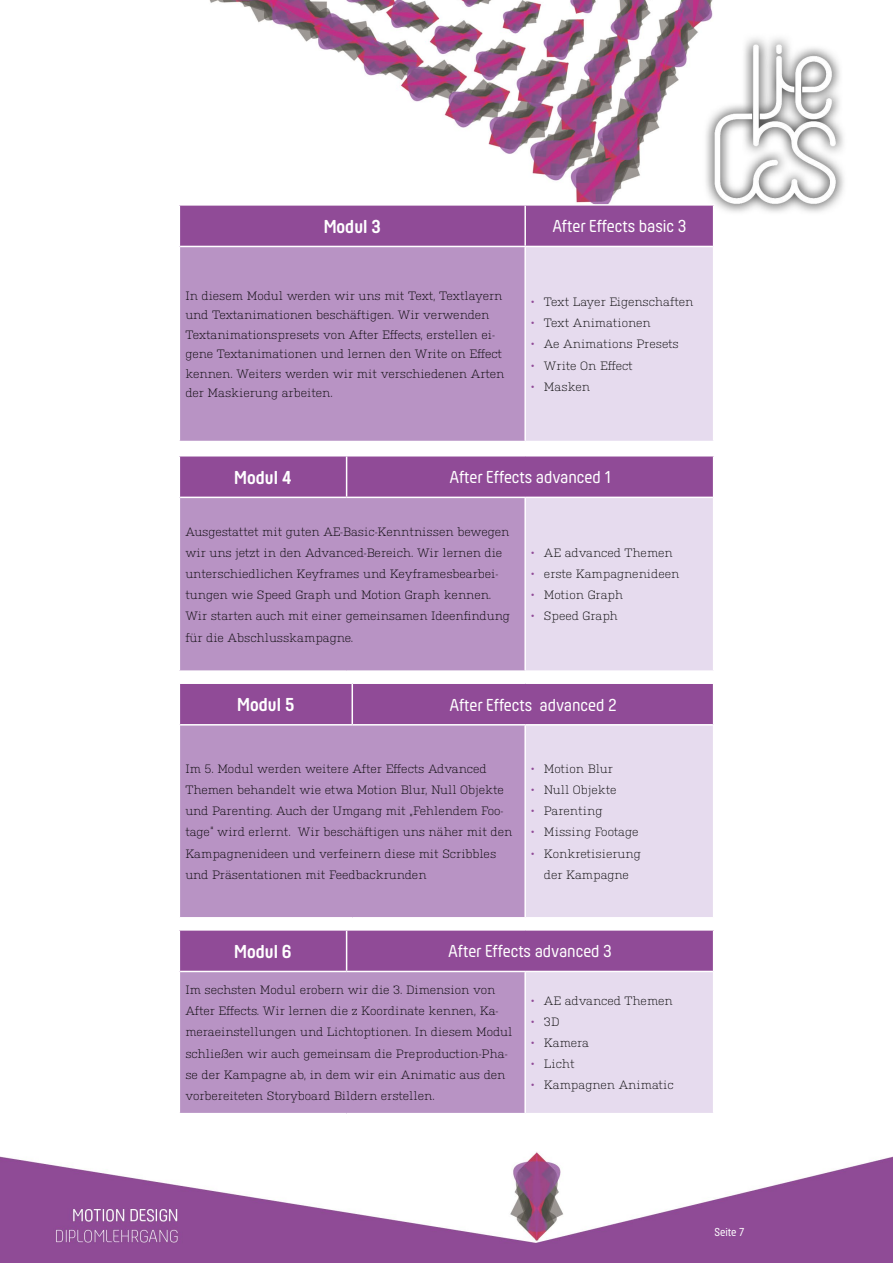
<style>
.page{position:relative;width:893px;height:1263px;background:#fff}
.page>*{position:absolute;margin:0;border:0;box-sizing:border-box;transform-origin:0 0}
.t1{font:700 19.5px "Hansom FY";color:#fff}
.t2{font:18px "Hansom FY";color:#fff}
.t3{font:300 12px/21.1px "Kulturista";color:#000}
.t4{font:12px "Hansom FY";color:#fff}
.s1{color:#904b97}
</style>
<div class="page">
<img style="left:0;top:0;width:893px;height:1263px">
<div style="left:179px;top:205px;width:346px;height:41px;background:#904b97"></div>
<div style="left:525px;top:205px;width:189px;height:41px;background:#904b97"></div>
<div style="left:179px;top:246px;width:346px;height:195px;background:#b893c4"></div>
<div style="left:525px;top:246px;width:189px;height:195px;background:#e6dbee"></div>
<hr style="left:179px;top:206px;width:1px;height:40px;background:#fff">
<hr style="left:179px;top:246px;width:1px;height:195px;background:#fff">
<hr style="left:179px;top:441px;width:346px;height:1px;background:#fff">
<hr style="left:525px;top:441px;width:189px;height:1px;background:#fff">
<hr style="left:524px;top:206px;width:2px;height:40px;background:#fff">
<hr style="left:713px;top:206px;width:1px;height:40px;background:#fff">
<hr style="left:524px;top:247px;width:2px;height:194px;background:#fff">
<hr style="left:713px;top:246px;width:1px;height:195px;background:#fff">
<hr style="left:179px;top:204px;width:346px;height:2px;background:#fff">
<hr style="left:525px;top:204px;width:189px;height:2px;background:#fff">
<hr style="left:180px;top:246px;width:345px;height:1px;background:#fff">
<hr style="left:525px;top:246px;width:188px;height:1px;background:#fff">
<div style="left:179px;top:456px;width:168px;height:41px;background:#904b97"></div>
<div style="left:347px;top:456px;width:367px;height:41px;background:#904b97"></div>
<div style="left:179px;top:497px;width:346px;height:174px;background:#b893c4"></div>
<div style="left:525px;top:497px;width:189px;height:174px;background:#e6dbee"></div>
<hr style="left:179px;top:456px;width:1px;height:41px;background:#fff">
<hr style="left:179px;top:497px;width:1px;height:173px;background:#fff">
<hr style="left:179px;top:670px;width:168px;height:2px;background:#fff">
<hr style="left:347px;top:670px;width:178px;height:2px;background:#fff">
<hr style="left:525px;top:670px;width:189px;height:2px;background:#fff">
<hr style="left:346px;top:456px;width:1px;height:41px;background:#fff">
<hr style="left:713px;top:456px;width:1px;height:41px;background:#fff">
<hr style="left:524px;top:498px;width:2px;height:172px;background:#fff">
<hr style="left:713px;top:497px;width:1px;height:173px;background:#fff">
<hr style="left:179px;top:455px;width:168px;height:1px;background:#fff">
<hr style="left:347px;top:455px;width:178px;height:1px;background:#fff">
<hr style="left:525px;top:455px;width:189px;height:1px;background:#fff">
<hr style="left:180px;top:497px;width:167px;height:1px;background:#fff">
<hr style="left:347px;top:497px;width:178px;height:1px;background:#fff">
<hr style="left:525px;top:497px;width:188px;height:1px;background:#fff">
<div style="left:180px;top:684px;width:533px;height:40px;background:#904b97"></div>
<div style="left:179px;top:725px;width:346px;height:193px;background:#b893c4"></div>
<div style="left:525px;top:725px;width:189px;height:193px;background:#e6dbee"></div>
<hr style="left:179px;top:684px;width:1px;height:41px;background:#fff">
<hr style="left:179px;top:725px;width:1px;height:192px;background:#fff">
<hr style="left:179px;top:917px;width:173px;height:1px;background:#fff">
<hr style="left:352px;top:917px;width:173px;height:1px;background:#fff">
<hr style="left:525px;top:917px;width:189px;height:1px;background:#fff">
<hr style="left:351px;top:684px;width:2px;height:40px;background:#fff">
<hr style="left:713px;top:684px;width:1px;height:41px;background:#fff">
<hr style="left:524px;top:725px;width:2px;height:192px;background:#fff">
<hr style="left:713px;top:725px;width:1px;height:192px;background:#fff">
<hr style="left:179px;top:682px;width:173px;height:2px;background:#fff">
<hr style="left:352px;top:682px;width:173px;height:2px;background:#fff">
<hr style="left:525px;top:682px;width:189px;height:2px;background:#fff">
<hr style="left:180px;top:724px;width:172px;height:1px;background:#fff">
<hr style="left:352px;top:724px;width:173px;height:1px;background:#fff">
<hr style="left:525px;top:724px;width:188px;height:1px;background:#fff">
<div style="left:179px;top:930px;width:168px;height:41px;background:#904b97"></div>
<div style="left:347px;top:930px;width:367px;height:41px;background:#904b97"></div>
<div style="left:179px;top:971px;width:346px;height:142px;background:#b893c4"></div>
<div style="left:525px;top:971px;width:189px;height:142px;background:#e6dbee"></div>
<hr style="left:179px;top:931px;width:1px;height:40px;background:#fff">
<hr style="left:179px;top:971px;width:1px;height:142px;background:#fff">
<hr style="left:179px;top:1113px;width:168px;height:1px;background:#fff">
<hr style="left:347px;top:1113px;width:178px;height:1px;background:#fff">
<hr style="left:525px;top:1113px;width:189px;height:1px;background:#fff">
<hr style="left:346px;top:931px;width:1px;height:40px;background:#fff">
<hr style="left:713px;top:931px;width:1px;height:40px;background:#fff">
<hr style="left:524px;top:972px;width:2px;height:141px;background:#fff">
<hr style="left:713px;top:971px;width:1px;height:142px;background:#fff">
<hr style="left:179px;top:929px;width:168px;height:2px;background:#fff">
<hr style="left:347px;top:929px;width:178px;height:2px;background:#fff">
<hr style="left:525px;top:929px;width:189px;height:2px;background:#fff">
<hr style="left:180px;top:971px;width:167px;height:1px;background:#fff">
<hr style="left:347px;top:971px;width:178px;height:1px;background:#fff">
<hr style="left:525px;top:971px;width:188px;height:1px;background:#fff">
<h1 class="t1" style="left:324px;top:215px;width:59px">Modul 3</h1>
<h2 class="t2" style="left:552px;top:216px;width:136px">After Effects basic 3</h2>
<p class="t3" style="left:185px;top:285px;width:321px;line-height:19.5px">In diesem Modul werden wir uns mit Text, Textlayern und Textanimationen beschäftigen. Wir verwenden Textanimationspresets von After Effects, erstellen ei&shy;gene Textanimationen und lernen den Write on Effect kennen. Weiters werden wir mit verschiedenen Arten der Maskierung arbeiten.</p>
<p class="t3" style="left:531px;top:290px;width:164px"><span class="s1">•</span> Text Layer Eigenschaften</p>
<p class="t3" style="left:531px;top:311px;width:121px"><span class="s1">•</span> Text Animationen</p>
<p class="t3" style="left:531px;top:333px;width:149px"><span class="s1">•</span> Ae Animations Presets</p>
<p class="t3" style="left:531px;top:354px;width:103px"><span class="s1">•</span> Write On Effect</p>
<p class="t3" style="left:531px;top:375px;width:61px"><span class="s1">•</span> Masken</p>
<h1 class="t1" style="left:234px;top:466px;width:59px">Modul 4</h1>
<h2 class="t2" style="left:449px;top:467px;width:163px">After Effects advanced 1</h2>
<p class="t3" style="left:185px;top:520px;width:326px">Ausgestattet mit guten AE-Basic-Kenntnissen bewegen wir uns jetzt in den Advanced-Bereich. Wir lernen die unterschiedlichen Keyframes und Keyframesbearbei&shy;tungen wie Speed Graph und Motion Graph kennen.<br>Wir starten auch mit einer gemeinsamen Ideenfindung für die Abschlusskampagne.</p>
<p class="t3" style="left:531px;top:541px;width:143px"><span class="s1">•</span> AE advanced Themen</p>
<p class="t3" style="left:531px;top:562px;width:150px"><span class="s1">•</span> erste Kampagnenideen</p>
<p class="t3" style="left:531px;top:583px;width:93px"><span class="s1">•</span> Motion Graph</p>
<p class="t3" style="left:531px;top:605px;width:88px"><span class="s1">•</span> Speed Graph</p>
<h1 class="t1" style="left:237px;top:694px;width:59px">Modul 5</h1>
<h2 class="t2" style="left:449px;top:694px;width:169px">After Effects advanced 2</h2>
<p class="t3" style="left:185px;top:757px;width:329px">Im 5. Modul werden weitere After Effects Advanced Themen behandelt wie etwa Motion Blur, Null Objekte und Parenting. Auch der Umgang mit „Fehlendem Foo&shy;tage“ wird erlernt. Wir beschäftigen uns näher mit den Kampagnenideen und verfeinern diese mit Scribbles und Präsentationen mit Feedbackrunden</p>
<p class="t3" style="left:531px;top:757px;width:83px"><span class="s1">•</span> Motion Blur</p>
<p class="t3" style="left:531px;top:778px;width:87px"><span class="s1">•</span> Null Objekte</p>
<p class="t3" style="left:531px;top:799px;width:73px"><span class="s1">•</span> Parenting</p>
<p class="t3" style="left:531px;top:821px;width:109px"><span class="s1">•</span> Missing Footage</p>
<p class="t3" style="left:531px;top:842px;width:111px;text-align:center"><span class="s1">•</span> Konkretisierung der Kampagne</p>
<h1 class="t1" style="left:234px;top:940px;width:59px">Modul 6</h1>
<h2 class="t2" style="left:448px;top:941px;width:165px">After Effects advanced 3</h2>
<p class="t3" style="left:185px;top:978px;width:329px">Im sechsten Modul erobern wir die 3. Dimension von After Effects. Wir lernen die z Koordinate kennen, Ka&shy;meraeinstellungen und Lichtoptionen. In diesem Modul schließen wir auch gemeinsam die Preproduction-Pha&shy;se der Kampagne ab, in dem wir ein Animatic aus den vorbereiteten Storyboard Bildern erstellen.</p>
<p class="t3" style="left:531px;top:989px;width:143px"><span class="s1">•</span> AE advanced Themen</p>
<p class="t3" style="left:531px;top:1010px;width:30px"><span class="s1">•</span> 3D</p>
<p class="t3" style="left:531px;top:1031px;width:59px"><span class="s1">•</span> Kamera</p>
<p class="t3" style="left:531px;top:1052px;width:45px"><span class="s1">•</span> Licht</p>
<p class="t3" style="left:531px;top:1073px;width:144px"><span class="s1">•</span> Kampagnen Animatic</p>
<p class="t4" style="left:714px;top:1225px;width:31px">Seite 7</p>
</div>
